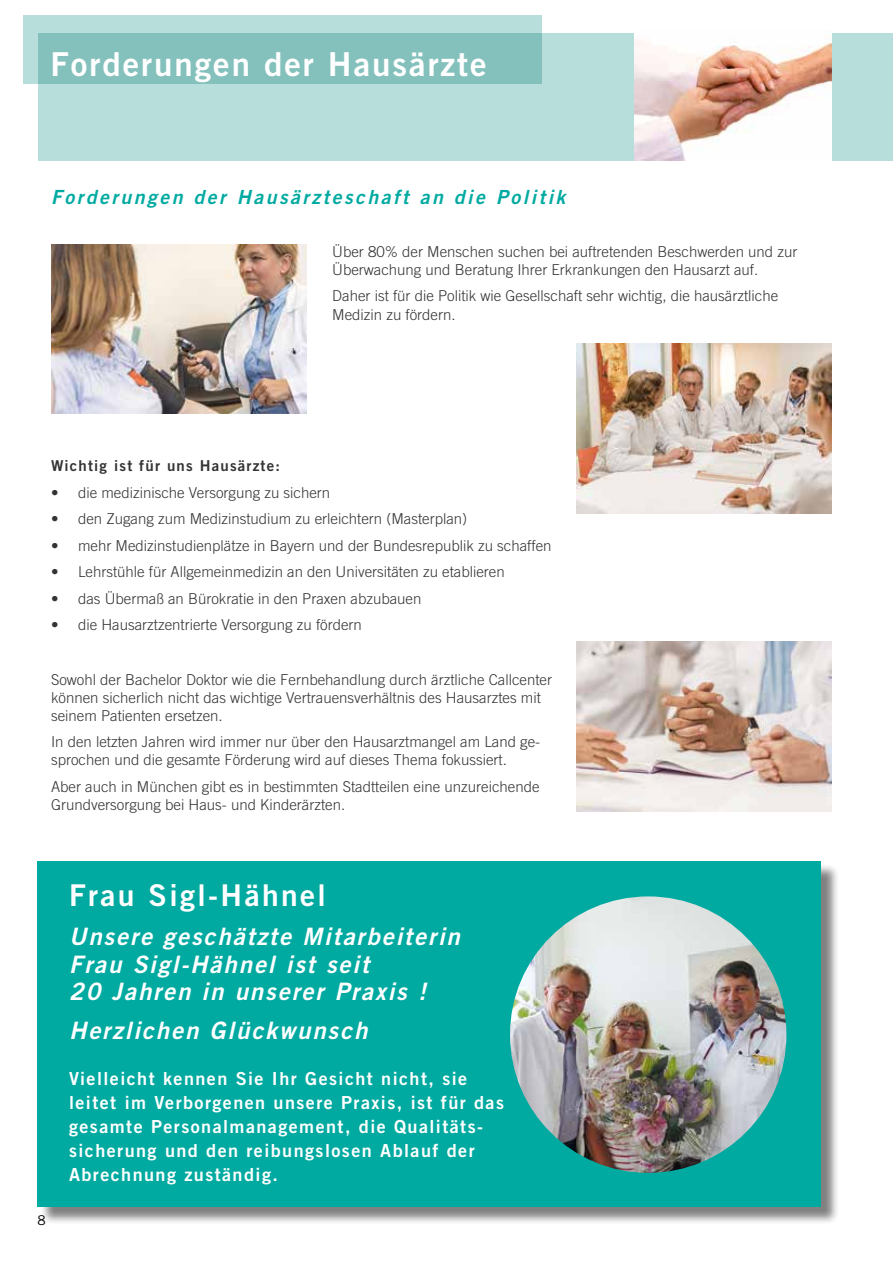
<style>
.page{position:relative;width:893px;height:1263px;background:#fff}
.page>*{position:absolute;margin:0;border:0;box-sizing:border-box;transform-origin:0 0}
.t1{font:33px "Trade Gothic Bold Two";letter-spacing:.06em;color:#fff}
.t2{font:30px "Trade Gothic Bold Two";letter-spacing:.08em;color:#fff}
.t3{font:italic 24px/27px "Trade Gothic Bold Two";letter-spacing:.08em;color:#fff}
.t4{font:italic 19.5px "Trade Gothic Bold Two";letter-spacing:.13em;color:#00aaa1}
.t5{font:18px/24px "Trade Gothic Bold Two";letter-spacing:.08em;color:#fff}
.t6{font:300 15px/18px "Trade Gothic";color:#333}
.t7{font:15px "Trade Gothic Bold Two";letter-spacing:.08em;color:#333}
.t8{font:13.5px "Trade Gothic";color:#000}
</style>
<div class="page">
<hr style="left:892px;top:33px;width:1px;height:127px;background:#b8dedb">
<div style="left:38px;top:33px;width:854px;height:127px;background:#b8dedb"></div>
<svg style="left:23px;top:16px;width:519px;height:68px;background:#92c8c4"></svg>
<img style="left:634px;top:33px;width:198px;height:128px">
<img style="left:577px;top:343px;width:255px;height:171px">
<img style="left:52px;top:244px;width:255px;height:170px">
<div style="left:40px;top:864px;width:800px;height:361px;background:#000;opacity:.5"></div>
<div style="left:38px;top:861px;width:783px;height:345px;background:#00aaa1"></div>
<img style="left:510px;top:896px;width:276px;height:277px;border-radius:138px">
<img style="left:577px;top:641px;width:255px;height:171px">
<h1 class="t1" style="left:51px;top:44px;width:438px">Forderungen der Hausärzte</h1>
<h3 class="t4" style="left:51px;top:185px;width:516px">Forderungen der Hausärzteschaft an die Politik</h3>
<p class="t6" style="left:332px;top:242px;width:467px">Über 80% der Menschen suchen bei auftretenden Beschwerden und zur<br>Überwachung und Beratung Ihrer Erkrankungen den Hausarzt auf.</p>
<p class="t6" style="left:332px;top:287px;width:447px">Daher ist für die Politik wie Gesellschaft sehr wichtig, die hausärztliche<br>Medizin zu fördern.</p>
<p class="t7" style="left:51px;top:456px;width:231px">Wichtig ist für uns Hausärzte:</p>
<p class="t6" style="left:51px;top:483px;width:281px">• die medizinische Versorgung zu sichern</p>
<p class="t6" style="left:51px;top:509px;width:418px">• den Zugang zum Medizinstudium zu erleichtern (Masterplan)</p>
<p class="t6" style="left:51px;top:536px;width:502px">• mehr Medizinstudienplätze in Bayern und der Bundesrepublik zu schaffen</p>
<p class="t6" style="left:51px;top:562px;width:455px">• Lehrstühle für Allgemeinmedizin an den Universitäten zu etablieren</p>
<p class="t6" style="left:51px;top:589px;width:372px">• das Übermaß an Bürokratie in den Praxen abzubauen</p>
<p class="t6" style="left:51px;top:615px;width:312px">• die Hausarztzentrierte Versorgung zu fördern</p>
<p class="t6" style="left:51px;top:670px;width:502px">Sowohl der Bachelor Doktor wie die Fernbehandlung durch ärztliche Callcenter können sicherlich nicht das wichtige Vertrauensverhältnis des Hausarztes mit seinem Patienten ersetzen.</p>
<p class="t6" style="left:51px;top:733px;width:491px">In den letzten Jahren wird immer nur über den Hausarztmangel am Land ge&shy;sprochen und die gesamte Förderung wird auf dieses Thema fokussiert.</p>
<p class="t6" style="left:51px;top:777px;width:490px">Aber auch in München gibt es in bestimmten Stadtteilen eine unzureichende<br>Grundversorgung bei Haus- und Kinderärzten.</p>
<h2 class="t2" style="left:69px;top:877px;width:258px">Frau Sigl-Hähnel</h2>
<h3 class="t3" style="left:69px;top:923px;width:392px">Unsere geschätzte Mitarbeiterin<br>Frau Sigl-Hähnel ist seit<br>20 Jahren in unserer Praxis !</h3>
<h3 class="t3" style="left:69px;top:1016px;width:300px">Herzlichen Glückwunsch</h3>
<p class="t8" style="left:37px;top:1211px;width:10px">8</p>
<p class="t5" style="left:69px;top:1066px;width:436px">Vielleicht kennen Sie Ihr Gesicht nicht, sie leitet im Verborgenen unsere Praxis, ist für das gesamte Personalmanagement, die Qualitäts&shy;sicherung und den reibungslosen Ablauf der Abrechnung zuständig.</p>
</div>
